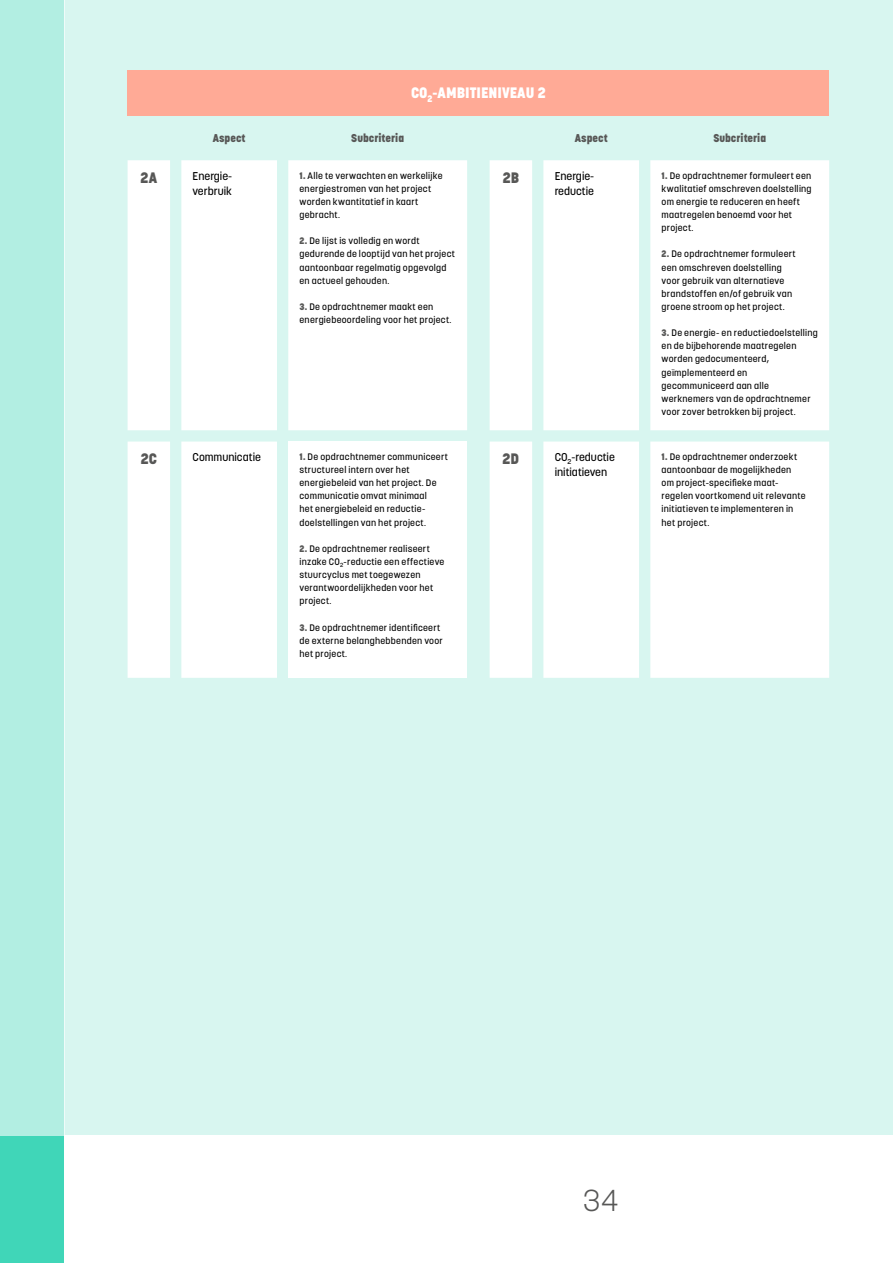
<style>
.page{position:relative;width:893px;height:1263px;background:#fff}
.page>*{position:absolute;margin:0;border:0;box-sizing:border-box;transform-origin:0 0}
.t1{font:300 30px "Korolev";color:#575756}
.t2{font:800 15px "Korolev";color:#fff}
.t3{font:800 15px "Korolev";color:#575756}
.t4{font:500 11.25px/15px "Korolev";color:#000}
.t5{font:800 11.25px "Korolev";color:#575756}
.t6{font:500 9.3px/13.2px "Korolev";letter-spacing:.025em;color:#000}
.s1{font-weight:800;color:#575756}
</style>
<div class="page">
<div style="left:65px;top:0;width:828px;height:1135px;background:#d8f6f0"></div>
<div style="left:0;top:0;width:65px;height:1135px;background:#b2eee2"></div>
<div style="left:128px;top:70px;width:701px;height:45px;background:#ffaa96"></div>
<svg style="left:128px;top:160px;width:701px;height:518px;background:#f9fdfd"></svg>
<div style="left:288px;top:441px;width:179px;height:237px;background:#fff"></div>
<h2 class="t2" style="left:411px;top:84px;width:136px">CO<sub>2</sub>-AMBITIENIVEAU 2</h2>
<p class="t5" style="left:213px;top:131px;width:34px">Aspect</p>
<p class="t5" style="left:351px;top:131px;width:54px">Subcriteria</p>
<p class="t5" style="left:575px;top:131px;width:34px">Aspect</p>
<p class="t5" style="left:713px;top:131px;width:54px">Subcriteria</p>
<h2 class="t3" style="left:140px;top:168px;width:18px">2A</h2>
<p class="t4" style="left:193px;top:169px;width:41px">Energie&shy;verbruik</p>
<p class="t6" style="left:300px;top:169px;width:145px"><span class="s1">1.</span> Alle te verwachten en werkelijke energiestromen van het project worden kwantitatief in kaart gebracht.</p>
<p class="t6" style="left:300px;top:234px;width:157px"><span class="s1">2.</span> De lijst is volledig en wordt gedurende de looptijd van het project aantoonbaar regelmatig opgevolgd en actueel gehouden.</p>
<p class="t6" style="left:300px;top:300px;width:154px"><span class="s1">3.</span> De opdrachtnemer maakt een energiebeoordeling voor het project.</p>
<h2 class="t3" style="left:141px;top:449px;width:18px">2C</h2>
<p class="t4" style="left:193px;top:450px;width:70px">Communicatie</p>
<p class="t6" style="left:300px;top:450px;width:150px"><span class="s1">1.</span> De opdrachtnemer communiceert structureel intern over het energiebeleid van het project. De communicatie omvat minimaal<br>het energiebeleid en reductie&shy;doelstellingen van het project.</p>
<p class="t6" style="left:300px;top:542px;width:146px"><span class="s1">2.</span> De opdrachtnemer realiseert inzake CO<sub>2</sub>-reductie een effectieve stuurcyclus met toegewezen verantwoordelijkheden voor het project.</p>
<p class="t6" style="left:300px;top:621px;width:145px"><span class="s1">3.</span> De opdrachtnemer identificeert de externe belanghebbenden voor het project.</p>
<h2 class="t3" style="left:503px;top:168px;width:18px">2B</h2>
<p class="t4" style="left:555px;top:169px;width:41px">Energie&shy;reductie</p>
<p class="t6" style="left:662px;top:169px;width:152px"><span class="s1">1.</span> De opdrachtnemer formuleert een kwalitatief omschreven doelstelling om energie te reduceren en heeft maatregelen benoemd voor het project.</p>
<p class="t6" style="left:662px;top:247px;width:136px"><span class="s1">2.</span> De opdrachtnemer formuleert een omschreven doelstelling voor gebruik van alternatieve brandstoffen en/of gebruik van groene stroom op het project.</p>
<p class="t6" style="left:662px;top:326px;width:158px"><span class="s1">3.</span> De energie- en reductiedoelstelling en de bijbehorende maatregelen worden gedocumenteerd, geïmplementeerd en gecommuniceerd aan alle werknemers van de opdrachtnemer voor zover betrokken bij project.</p>
<h2 class="t3" style="left:502px;top:449px;width:18px">2D</h2>
<p class="t4" style="left:555px;top:450px;width:62px">CO<sub>2</sub>-reductie initiatieven</p>
<p class="t6" style="left:662px;top:450px;width:146px"><span class="s1">1.</span> De opdrachtnemer onderzoekt aantoonbaar de mogelijkheden om project-specifieke maat&shy;regelen voortkomend uit relevante initiatieven te implementeren in het project.</p>
<h1 class="t1" style="left:583px;top:1181px;width:37px">34</h1>
</div>
